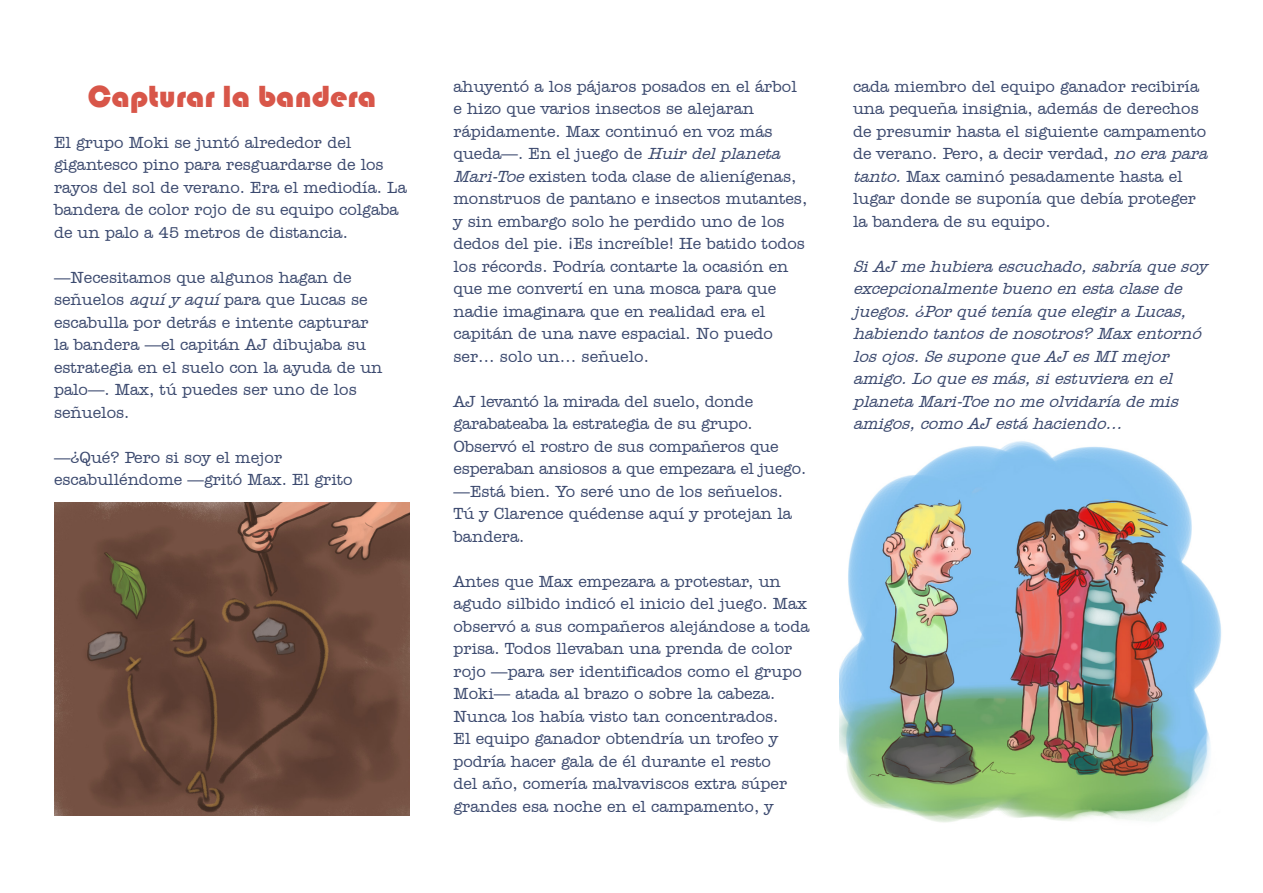
<style>
.page{position:relative;width:1263px;height:893px;background:#fff}
.page>*{position:absolute;margin:0;border:0;box-sizing:border-box;transform-origin:0 0}
.No_Spacing{font:31.5px "Bauhaus 93";color:#d85649}
.No_Spacing-2{font:500 16.5px/22.5px "Amer Typewriter IT Cby BT";color:#3c4a6f}
.No_Spacing-3{font:italic 500 16.5px/22.5px "Amer Typewriter IT Cby BT";color:#3c4a6f}
.s1{font-style:italic}
</style>
<div class="page">
<img style="left:840px;top:441px;width:381px;height:382px">
<img style="left:54px;top:503px;width:356px;height:313px">
<p class="No_Spacing" style="left:88px;top:79px;width:290px">Capturar la bandera</p>
<p class="No_Spacing-2" style="left:54px;top:131px;width:354px">El grupo Moki se juntó alrededor del gigantesco pino para resguardarse de los rayos del sol de verano. Era el mediodía. La bandera de color rojo de su equipo colgaba de un palo a 45 metros de distancia.</p>
<p class="No_Spacing-2" style="left:54px;top:266px;width:330px">—Necesitamos que algunos hagan de señuelos <span class="s1">aquíy aquí</span>para que Lucas se escabulla por detrás e intente capturar la bandera —el capitán AJ dibujaba su estrategia en el suelo con la ayuda de un palo—. Max, tú puedes ser uno de los señuelos.</p>
<p class="No_Spacing-2" style="left:54px;top:446px;width:300px">—¿Qué? Pero si soy el mejor escabulléndome —gritó Max. El grito</p>
<p class="No_Spacing-2" style="left:453px;top:74px;width:355px">ahuyentó a los pájaros posados en el árbol e hizo que varios insectos se alejaran rápidamente. Max continuó en voz más queda—. En el juego de <span class="s1">Huirdelplaneta Mari-Toe</span>existen toda clase de alienígenas, monstruos de pantano e insectos mutantes, y sin embargo solo he perdido uno de los dedos del pie. ¡Es increíble! He batido todos los récords. Podría contarte la ocasión en que me convertí en una mosca para que nadie imaginara que en realidad era el capitán de una nave espacial. No puedo ser… solo un… señuelo.</p>
<p class="No_Spacing-2" style="left:453px;top:389px;width:354px">AJ levantó la mirada del suelo, donde garabateaba la estrategia de su grupo.<br>Observó el rostro de sus compañeros que esperaban ansiosos a que empezara el juego.</p>
<p class="No_Spacing-2" style="left:453px;top:479px;width:340px">—Está bien. Yo seré uno de los señuelos.<br>Tú y Clarence quédense aquí y protejan la bandera.</p>
<p class="No_Spacing-2" style="left:453px;top:569px;width:357px">Antes que Max empezara a protestar, un agudo silbido indicó el inicio del juego. Max observó a sus compañeros alejándose a toda prisa. Todos llevaban una prenda de color rojo —para ser identificados como el grupo Moki— atada al brazo o sobre la cabeza.<br>Nunca los había visto tan concentrados.<br>El equipo ganador obtendría un trofeo y podría hacer gala de él durante el resto<br>del año, comería malvaviscos extra súper grandes esa noche en el campamento, y</p>
<p class="No_Spacing-2" style="left:853px;top:74px;width:361px">cada miembro del equipo ganador recibiría una pequeña insignia, además de derechos de presumir hasta el siguiente campamento de verano. Pero, a decir verdad, <span class="s1">noerapara tanto.</span>Max caminó pesadamente hasta el lugar donde se suponía que debía proteger la bandera de su equipo.</p>
<p class="No_Spacing-3" style="left:853px;top:254px;width:355px">SiAJ mehubieraescuchado,sabríaquesoy excepcionalmentebuenoen estaclasede<br>j uegos.¿PorquéteníaqueelegiraLucas, habiendotantosdenosotros?Max entornó losoj os.SesuponequeAJ esMImej or amigo.Loqueesmás,siestuvieraen el planetaMari-Toenomeolvidaríademis amigos,comoAJ estáhaciendo…</p>
</div>
